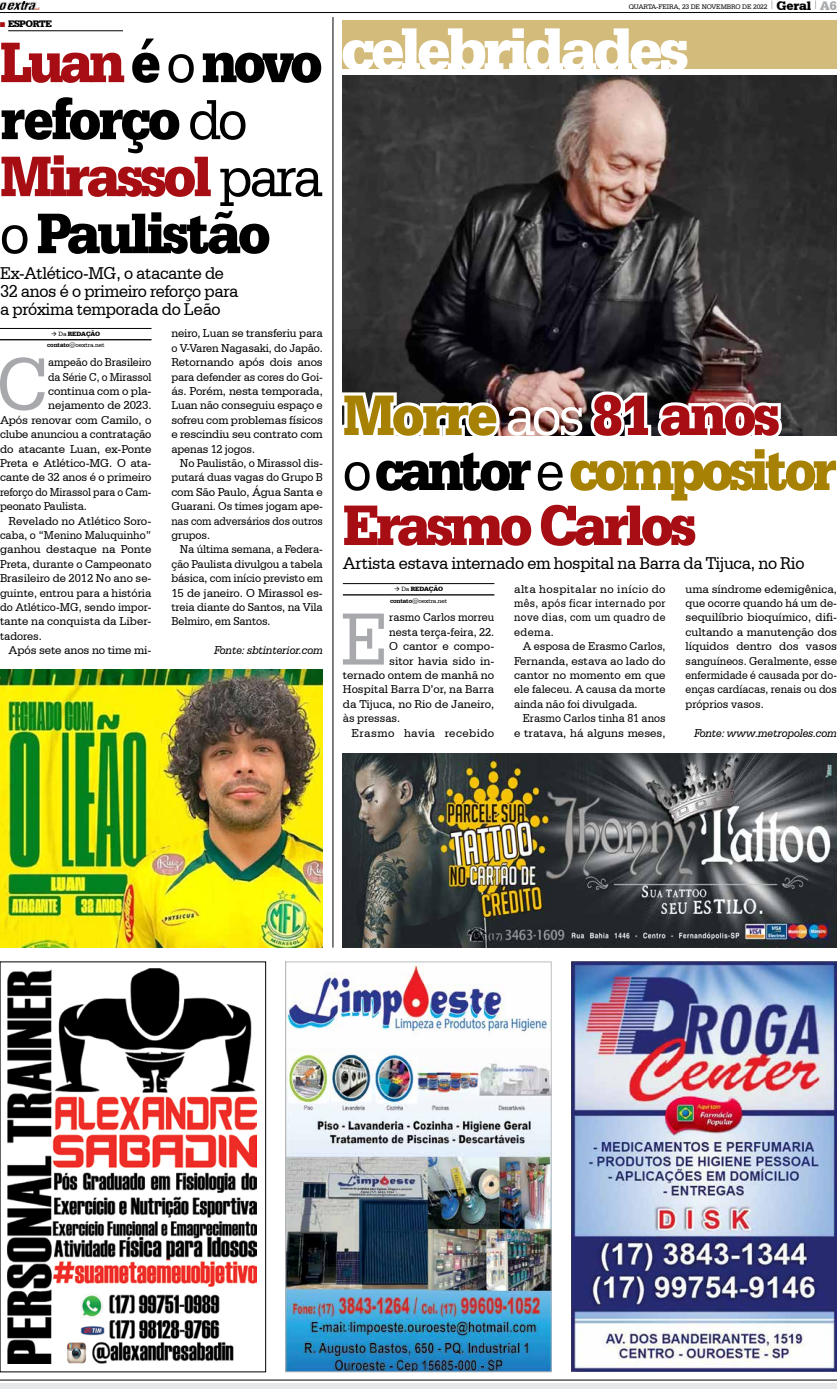
<style>
.page{position:relative;width:837px;height:1389px;background:#fff}
.page>*{position:absolute;margin:0;border:0;box-sizing:border-box;transform-origin:0 0}
.t1{font:78.5px "Serifa BT";color:#a7a9ac;scale:.95 1}
.t2{font:900 60px/55px "Serifa BT";letter-spacing:-.07em;color:#a70e13;scale:.92 1}
.t3{font:900 60px/57px "Serifa BT";letter-spacing:-.06em;color:#000;scale:.91 1}
.t4{font:700 59.7px "Serifa DEE";letter-spacing:-.06em;color:#fff}
.t5{font:18px/18px "Serifa BT";letter-spacing:-.02em;color:#000;scale:.95 1}
.t6{font:12px/14.4px "Serifa BT";color:#000;text-align:justify}
.t7{font:12px/14.4px "Serifa BT";color:#000;text-align:justify;scale:.95 1}
.t8{font:12px/14.4px "Serifa BT";color:#000;text-align:justify;scale:.96 1}
.t9{font:12px/14.4px "Serifa BT";color:#000;text-align:right;scale:.93 1}
.t10{font:italic 12px "Serifa BT";letter-spacing:-.01em;color:#000;scale:.95 1}
.t11{font:12px "Serifa BT";color:#000;scale:.9 1}
.t12{font:12px "Serifa BT";color:#000;scale:.94 1}
.t13{font:12px "Serifa BT";letter-spacing:.03em;color:#000}
.t14{font:12px "Serifa BT";color:#000;scale:.91 1}
.t15{font:900 10px "Serifa BT";letter-spacing:-.05em;color:#000}
.t16{font:7px "Serifa BT";letter-spacing:-.02em;color:#000}
.t17{font:6.5px/11.4px "Serifa BT";letter-spacing:-.02em;color:#000}
.t18{font:900 6.5px "Serifa BT";color:#000}
.s1{color:#a70e13}
.s2{font-weight:400}
.s3{font-weight:900}
.s4{font-weight:700}
.s5{font-weight:900;font-size:13px}
.s6{font-weight:900;font-size:13px;color:#a7a9ac}
.s7{color:#a78103}
.s8{font-weight:400;color:#fff}
.s9{font-weight:400;color:#000}
.s10{color:#000}
</style>
<div class="page">
<div style="left:0;top:1383px;width:836px;height:6px;background:#e6e7e8"></div>
<hr style="left:0;top:1380px;width:836px;height:1px;background:#000">
<img style="left:343px;top:76px;width:493px;height:274px">
<hr style="left:0;top:12px;width:836px;height:1px;background:#000">
<img style="left:0;top:2px;width:39px;height:8px">
<div style="left:342px;top:20px;width:494px;height:49px;background:#d3bb7b"></div>
<svg style="left:342px;top:350px;width:494px;height:246px"></svg>
<hr style="left:0;top:328px;width:151px;height:1px;background:#000">
<hr style="left:0;top:339px;width:151px;height:1px;background:#000">
<hr style="left:343px;top:583px;width:151px;height:1px;background:#000">
<hr style="left:343px;top:594px;width:151px;height:2px;background:#000">
<hr style="left:332px;top:17px;width:1px;height:931px;background:#000">
<img style="left:287px;top:964px;width:262px;height:406px">
<div style="left:285px;top:962px;width:266px;height:410px;border:1px solid #bcbec0"></div>
<img style="left:7px;top:969px;width:249px;height:395px">
<div style="left:0;top:962px;width:266px;height:410px;border:1px solid #000"></div>
<img style="left:343px;top:754px;width:493px;height:194px">
<img style="left:0;top:669px;width:323px;height:279px">
<img style="left:571px;top:962px;width:265px;height:410px">
<p class="t15" style="left:0;top:18px;width:54px"><span class="s1">→</span> ESPORTE</p>
<h2 class="t3" style="left:0;top:32px;width:356px"><span class="s1">Luan</span> é <span class="s2">o</span> novo reforço <span class="s2">do<br></span><span class="s1">Mirassol</span> <span class="s2">para o</span> Paulistão</h2>
<h3 class="t5" style="left:0;top:263px;width:252px">Ex-Atlético-MG, o atacante de<br>32 anos é o primeiro reforço para a próxima temporada do Leão</h3>
<p class="t18" style="left:51px;top:330px;width:27px">→ <span class="s2">Da</span> Reda</p>
<p class="t6" style="left:171px;top:326px;width:153px">neiro, Luan se transferiu para o V-Varen Nagasaki, do Japão.<br>Retornando após dois anos para defender as cores do Goi&shy;ás. Porém, nesta temporada, Luan não conseguiu espaço e sofreu com problemas físicos e rescindiu seu contrato com apenas 12 jogos.</p>
<p class="t8" style="left:171px;top:456px;width:159px;text-indent:9px">No Paulistão, o Mirassol dis&shy;putará duas vagas do Grupo B com São Paulo, Água Santa e Guarani. Os times jogam ape&shy;nas com adversários dos outros grupos.</p>
<p class="t7" style="left:171px;top:542px;width:161px;text-indent:9px">Na última semana, a Federa&shy;ção Paulista divulgou a tabela básica, com início previsto em 15 de janeiro. O Mirassol es&shy;treia diante do Santos, na Vila Belmiro, em Santos.</p>
<p class="t10" style="left:214px;top:643px;width:116px">Fonte: sbtinterior.com</p>
<p class="t17" style="left:47px;top:328px;width:59px;text-indent:39px"><span class="s3">ção </span><span class="s4">contato</span>@oextra.net</p>
<h1 class="t1" style="left:-3px;top:337px;width:56px">C</h1>
<p class="t9" style="left:48px;top:355px;width:112px">ampeão do Brasileiro</p>
<p class="t14" style="left:48px;top:370px;width:115px">da Série C, o Mirassol</p>
<p class="t6" style="left:48px;top:384px;width:105px">continua com o pla-</p>
<p class="t6" style="left:48px;top:398px;width:105px">nejamento de 2023.</p>
<p class="t6" style="left:0;top:412px;width:153px">Após renovar com Camilo, o</p>
<p class="t6" style="left:0;top:427px;width:153px">clube anunciou a contratação</p>
<p class="t6" style="left:0;top:441px;width:153px">do atacante Luan, ex-Ponte</p>
<p class="t6" style="left:0;top:456px;width:153px">Preta e Atlético-MG. O ata-</p>
<p class="t6" style="left:0;top:470px;width:153px">cante de 32 anos é o primeiro</p>
<p class="t11" style="left:0;top:485px;width:170px">reforço do Mirassol para o Cam-</p>
<p class="t7" style="left:0;top:499px;width:93px">peonato Paulista.</p>
<p class="t6" style="left:9px;top:513px;width:144px">Revelado no Atlético Soro-</p>
<p class="t9" style="left:0;top:528px;width:164px">caba, o “Menino Maluquinho”</p>
<p class="t6" style="left:0;top:542px;width:153px">ganhou destaque na Ponte</p>
<p class="t8" style="left:0;top:556px;width:159px">Preta, durante o Campeonato</p>
<p class="t6" style="left:0;top:571px;width:153px">Brasileiro de 2012 No ano se-</p>
<p class="t8" style="left:0;top:585px;width:159px">guinte, entrou para a história</p>
<p class="t12" style="left:0;top:600px;width:163px">do Atlético-MG, sendo impor-</p>
<p class="t6" style="left:0;top:614px;width:153px">tante na conquista da Liber-</p>
<p class="t7" style="left:0;top:628px;width:46px">tadores.</p>
<p class="t6" style="left:9px;top:643px;width:144px">Após sete anos no time mi-</p>
<p class="t16" style="left:628px;top:3px;width:210px">QUARTA-FEIRA, 23 DE NOVEMBRO DE 2022 <sup>|</sup> <span class="s5">Geral</span> <sup>|</sup> <span class="s6">A6</span></p>
<h3 class="t4" style="left:341px;top:14px;width:349px">celebridades</h3>
<h2 class="t2" style="left:343px;top:386px;width:538px"><span class="s7">Morre</span> <span class="s8">aos</span> 81 anos<br><span class="s9">o</span> <span class="s10">cantor</span> <span class="s9">e</span> <span class="s7">compositor<br></span>Erasmo Carlos</h2>
<h3 class="t5" style="left:343px;top:554px;width:487px">Artista estava internado em hospital na Barra da Tijuca, no Rio</h3>
<p class="t17" style="left:390px;top:583px;width:59px;text-indent:39px"><span class="s3">ção </span><span class="s4">contato</span>@oextra.net</p>
<p class="t18" style="left:394px;top:585px;width:27px">→ <span class="s2">Da</span> Reda</p>
<h1 class="t1" style="left:341px;top:592px;width:52px">E</h1>
<p class="t9" style="left:389px;top:610px;width:114px">rasmo Carlos morreu</p>
<p class="t7" style="left:389px;top:624px;width:112px">nesta terça-feira, 22.</p>
<p class="t6" style="left:389px;top:639px;width:107px">O cantor e compo-</p>
<p class="t6" style="left:389px;top:653px;width:107px">sitor havia sido in-</p>
<p class="t6" style="left:343px;top:668px;width:153px">ternado ontem de manhã no</p>
<p class="t6" style="left:343px;top:682px;width:153px">Hospital Barra D’or, na Barra</p>
<p class="t6" style="left:343px;top:696px;width:153px">da Tijuca, no Rio de Janeiro,</p>
<p class="t7" style="left:343px;top:711px;width:62px">às pressas.</p>
<p class="t13" style="left:351px;top:725px;width:144px">Erasmo havia recebido</p>
<p class="t6" style="left:514px;top:581px;width:153px">alta hospitalar no início do mês, após ficar internado por nove dias, com um quadro de edema.</p>
<p class="t7" style="left:514px;top:639px;width:161px;text-indent:9px">A esposa de Erasmo Carlos, Fernanda, estava ao lado do cantor no momento em que ele faleceu. A causa da morte ainda não foi divulgada.</p>
<p class="t9" style="left:514px;top:711px;width:164px">Erasmo Carlos tinha 81 anos e tratava, há alguns meses,</p>
<p class="t6" style="left:685px;top:581px;width:153px">uma síndrome edemigênica, que ocorre quando há um de&shy;sequilíbrio bioquímico, difi&shy;cultando a manutenção dos líquidos dentro dos vasos sanguíneos. Geralmente, esse enfermidade é causada por do&shy;enças cardíacas, renais ou dos próprios vasos.</p>
<p class="t10" style="left:693px;top:725px;width:152px">Fonte: www.metropoles.com</p>
</div>
